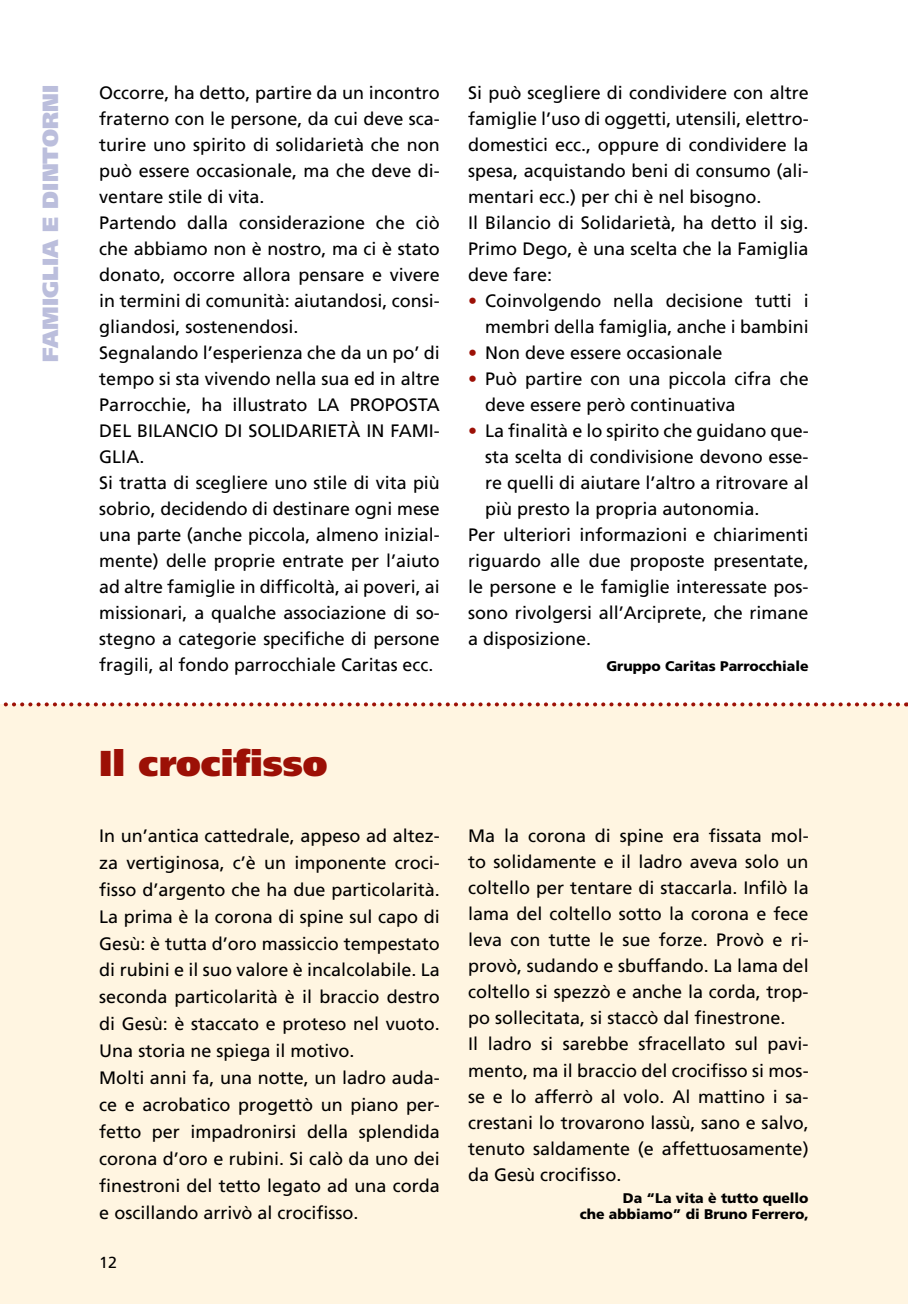
<style>
.page{position:relative;width:908px;height:1304px;background:#fff}
.page>*{position:absolute;margin:0;border:0;box-sizing:border-box;transform-origin:0 0}
.t1{font:900 36px "Frutiger";color:#9c1006}
.t2{font:900 22px "Frutiger";color:#bbbedc}
.t3{font:18px/26px "Frutiger";color:#000}
.t4{font:16px "Frutiger";color:#000}
.t5{font:900 14px/16px "Frutiger";color:#000;text-align:right}
.s1{color:#9c1006}
</style>
<div class="page">
<div style="left:0;top:704px;width:907px;height:600px;background:#fff5e1"></div>
<svg style="left:3px;top:702px;width:894px;height:4px"></svg>
<p class="t2" style="left:37px;top:362px;width:278px;rotate:-90deg">famiglia e dintorni</p>
<p class="t3" style="left:99px;top:80px;width:342px">Occorre, ha detto, partire da un incontro fraterno con le persone, da cui deve sca&shy;turire uno spirito di solidarietà che non può essere occasionale, ma che deve di&shy;ventare stile di vita.<br>Partendo dalla considerazione che ciò che abbiamo non è nostro, ma ci è stato donato, occorre allora pensare e vivere in termini di comunità: aiutandosi, consi&shy;gliandosi, sostenendosi.<br>Segnalando l’esperienza che da un po’ di tempo si sta vivendo nella sua ed in altre Parrocchie, ha illustrato LA PROPO</p>
<p class="t3" style="left:408px;top:392px;width:21px">STA</p>
<p class="t3" style="left:99px;top:418px;width:12px">DEL</p>
<p class="t3" style="left:137px;top:418px;width:11px">BILANCIO</p>
<p class="t3" style="left:224px;top:418px;width:45px">DI SOLIDARIETÀ</p>
<p class="t3" style="left:366px;top:418px;width:45px">IN FAMI</p>
<p class="t3" style="left:433px;top:418px;width:7px">-</p>
<p class="t3" style="left:99px;top:444px;width:342px">GLIA.<br>Si tratta di scegliere uno stile di vita più sobrio, decidendo di destinare ogni mese una parte (anche piccola, almeno inizial&shy;mente) delle proprie entrate per l’aiuto ad altre famiglie in difficoltà, ai poveri, ai missionari, a qualche associazione di so&shy;stegno a categorie specifiche di persone fragili, al fondo parrocchiale Caritas ecc.</p>
<p class="t3" style="left:468px;top:80px;width:342px">Si può scegliere di condividere con altre famiglie l’uso di oggetti, utensili, elettro&shy;domestici ecc., oppure di condividere la spesa, acquistando beni di consumo (ali&shy;mentari ecc.) per chi è nel bisogno.<br>I l B ilancio di Solidarietà, ha detto il sig.<br>Primo Dego, è una scelta che la Famiglia deve fare:</p>
<p class="t3" style="left:468px;top:288px;width:342px;text-align:right"><span class="s1">•</span> Coinvolgendo nella decisione tutti i membri della famiglia, anche i bambini</p>
<p class="t3" style="left:468px;top:340px;width:256px"><span class="s1">•</span> Non deve essere occasionale</p>
<p class="t3" style="left:485px;top:366px;width:325px;text-indent:-17px"><span class="s1">•</span> Può partire con una piccola cifra che deve essere però continuativa</p>
<p class="t3" style="left:468px;top:418px;width:342px"><span class="s1">•</span> La finalità e lo spirito che guidano que-</p>
<p class="t3" style="left:485px;top:444px;width:325px">sta scelta di condivisione devono esse-</p>
<p class="t3" style="left:485px;top:470px;width:325px">re quelli di aiutare l’altro a ritrovare al</p>
<p class="t3" style="left:485px;top:496px;width:276px">più presto la propria autonomia.</p>
<p class="t3" style="left:468px;top:522px;width:342px">Per ulteriori informazioni e chiarimenti</p>
<p class="t3" style="left:468px;top:548px;width:342px">riguardo alle due proposte presentate,</p>
<p class="t3" style="left:468px;top:574px;width:342px">le persone e le famiglie interessate pos-</p>
<p class="t3" style="left:468px;top:600px;width:342px">sono rivolgersi all’Arciprete, che rimane</p>
<p class="t3" style="left:468px;top:626px;width:125px">a disposizione.</p>
<p class="t5" style="left:606px;top:658px;width:204px">Gruppo Caritas Parrocchiale</p>
<h1 class="t1" style="left:99px;top:741px;width:230px">Il crocifisso</h1>
<p class="t3" style="left:99px;top:822px;width:342px;line-height:27px">I n un’antica cattedrale, appeso ad altez&shy;za vertiginosa, c’è un imponente croci&shy;fisso d’argento che ha due particolarità.<br>La prima è la corona di spine sul capo di Gesù: è tutta d’oro massiccio tempestato di rubini e il suo valore è incalcolabile. La seconda particolarità è il braccio destro di Gesù: è staccato e proteso nel vuoto.<br>U na storia ne spiega il motivo.<br>Molti anni fa, una notte, un ladro auda&shy;ce e acrobatico progettò un piano per&shy;fetto per impadronirsi della splendida corona d’oro e rubini. Si calò da uno dei finestroni del tetto legato ad una corda e oscillando arrivò al crocifisso.</p>
<p class="t3" style="left:468px;top:822px;width:342px">Ma la corona di spine era fissata mol&shy;to solidamente e il ladro aveva solo un coltello per tentare di staccarla. I nfilò la lama del coltello sotto la corona e fece leva con tutte le sue forze. Provò e ri&shy;provò, sudando e sbuffando. La lama del coltello si spezzò e anche la corda, trop&shy;po sollecitata, si staccò dal finestrone.<br>I l ladro si sarebbe sfracellato sul pavi&shy;mento, ma il braccio del crocifisso si mos&shy;se e lo afferrò al volo. Al mattino i sa&shy;crestani lo trovarono lassù, sano e salvo, tenuto saldamente (e affettuosamente) da Gesù crocifisso.</p>
<p class="t5" style="left:579px;top:1190px;width:230px">Da “La vita è tutto quello<br>che abbiamo” di Bruno Ferrero,</p>
<p class="t4" style="left:99px;top:1253px;width:19px">12</p>
</div>
